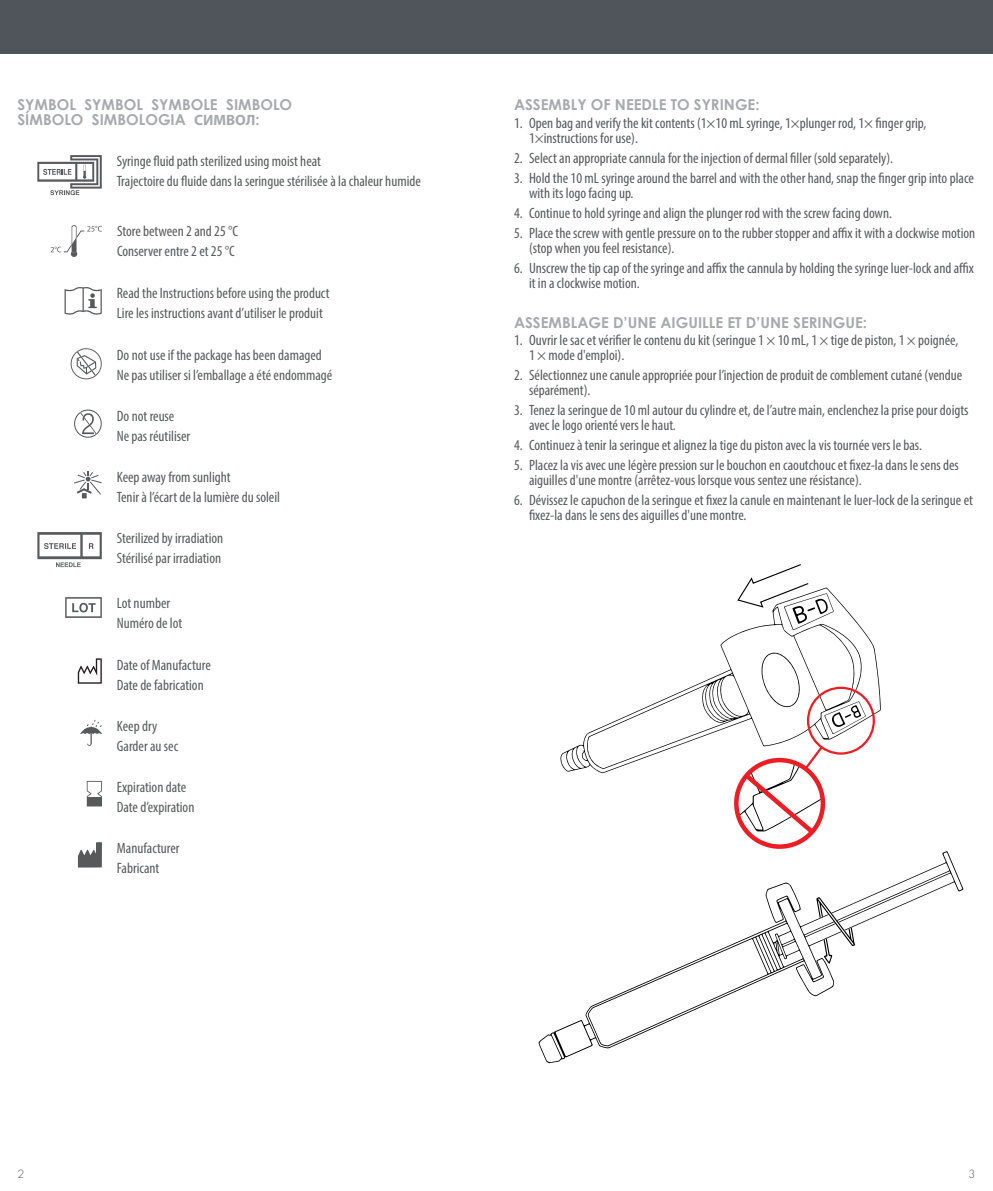
<style>
.page{position:relative;width:993px;height:1191px;background:#fff}
.page>*{position:absolute;margin:0;border:0;box-sizing:border-box;transform-origin:0 0}
.t1{font:condensed 15px/15px "Myriad Pro";color:#58595b}
.t2{font:condensed 15px/20px "Myriad Pro";color:#585a5b}
.t3{font:700 15px/15px "Century Gothic";color:#a7a9ac}
.t4{font:300 12.5px "Futura PT";color:#58595b}
.s1{font-family:"Myriad Pro"}
</style>
<div class="page">
<div style="left:0;top:0;width:992px;height:53px;background:#50555b"></div>
<svg style="left:74px;top:409px;width:28px;height:29px"></svg>
<svg style="left:64px;top:287px;width:38px;height:28px"></svg>
<svg style="left:74px;top:471px;width:28px;height:27px"></svg>
<svg style="left:71px;top:348px;width:31px;height:31px"></svg>
<svg style="left:37px;top:155px;width:65px;height:40px"></svg>
<svg style="left:51px;top:225px;width:51px;height:32px"></svg>
<svg style="left:65px;top:597px;width:37px;height:21px"></svg>
<svg style="left:87px;top:781px;width:15px;height:25px"></svg>
<div style="left:87px;top:797px;width:14px;height:8px;background:#58595b"></div>
<svg style="left:78px;top:842px;width:24px;height:25px"></svg>
<svg style="left:78px;top:658px;width:24px;height:25px"></svg>
<svg style="left:80px;top:720px;width:22px;height:26px"></svg>
<svg style="left:37px;top:532px;width:65px;height:35px"></svg>
<svg style="left:560px;top:594px;width:320px;height:179px"></svg>
<svg style="left:761px;top:652px;width:38px;height:55px"></svg>
<svg style="left:823px;top:701px;width:42px;height:33px"></svg>
<div style="left:806px;top:686px;width:68px;height:68px;border:2px solid #ed1d24;border-radius:50%"></div>
<div style="left:733px;top:758px;width:91px;height:91px;border:5px solid #ed1d24;border-radius:50%"></div>
<svg style="left:736px;top:744px;width:88px;height:94px"></svg>
<svg style="left:736px;top:564px;width:97px;height:66px"></svg>
<svg style="left:538px;top:882px;width:296px;height:181px"></svg>
<svg style="left:816px;top:851px;width:147px;height:113px"></svg>
<p class="t3" style="left:18px;top:97px;width:276px">SYMBOL SYMBOL SYMBOLE SIMBOLO<br>SÍMBOLO SIMBOLOGIA <span class="s1">СИМВОЛ</span>:</p>
<p class="t2" style="left:117px;top:151px;width:305px">Syringe fluid path sterilized using moist heat<br>Trajectoire du fluide dans la seringue stérilisée à la chaleur humide</p>
<p class="t1" style="left:117px;top:221px;width:122px;line-height:20px">Store between 2 and 25 °C<br>Conserver entre 2 et 25 °C</p>
<p class="t2" style="left:117px;top:283px;width:214px">Read the Instructions before using the product<br>Lire les instructions avant d’utiliser le produit</p>
<p class="t2" style="left:117px;top:344px;width:217px">Do not use if the package has been damaged<br>Ne pas utiliser si l’emballage a été endommagé</p>
<p class="t2" style="left:117px;top:405px;width:75px">Do not reuse<br>Ne pas réutiliser</p>
<p class="t1" style="left:117px;top:467px;width:165px;line-height:20px">Keep away from sunlight<br>Tenir à l’écart de la lumière du soleil</p>
<p class="t2" style="left:117px;top:528px;width:108px">Sterilized by irradiation<br>Stérilisé par irradiation</p>
<p class="t2" style="left:117px;top:593px;width:67px">Lot number<br>Numéro de lot</p>
<p class="t1" style="left:117px;top:654px;width:95px;line-height:20px">Date of Manufacture<br>Date de fabrication</p>
<p class="t2" style="left:117px;top:715px;width:63px">Keep dry<br>Garder au sec</p>
<p class="t2" style="left:117px;top:777px;width:79px">Expiration date<br>Date d’expiration</p>
<p class="t1" style="left:117px;top:838px;width:64px;line-height:20px">Manufacturer<br>Fabricant</p>
<p class="t3" style="left:514px;top:97px;width:247px">ASSEMBLY OF NEEDLE TO SYRINGE:</p>
<p class="t1" style="left:529px;top:115px;width:398px;text-indent:-15px">1. Open bag and verify the kit contents (1×10 mL syringe, 1×plunger rod, 1× finger grip,<br>1×instructions for use).</p>
<p class="t1" style="left:514px;top:150px;width:380px">2. Select an appropriate cannula for the injection of dermal filler (sold separately).</p>
<p class="t1" style="left:529px;top:170px;width:446px;text-indent:-15px">3. Hold the 10 mL syringe around the barrel and with the other hand, snap the finger grip into place with its logo facing up.</p>
<p class="t1" style="left:514px;top:205px;width:379px">4. Continue to hold syringe and align the plunger rod with the screw facing down.</p>
<p class="t1" style="left:529px;top:225px;width:447px;text-indent:-15px">5. Place the screw with gentle pressure on to the rubber stopper and affix it with a clockwise motion (stop when you feel resistance).</p>
<p class="t1" style="left:529px;top:260px;width:446px;text-indent:-15px">6. Unscrew the tip cap of the syringe and affix the cannula by holding the syringe luer-lock and affix it in a clockwise motion.</p>
<p class="t3" style="left:514px;top:314px;width:354px">ASSEMBLAGE D’UNE AIGUILLE ET D’UNE SERINGUE:</p>
<p class="t1" style="left:529px;top:333px;width:431px;text-indent:-15px">1. Ouvrir le sac et vérifier le contenu du kit (seringue 1 × 10 mL, 1 × tige de piston, 1 × poignée,<br>1 × mode d'emploi).</p>
<p class="t1" style="left:529px;top:368px;width:434px;text-indent:-15px">2. Sélectionnez une canule appropriée pour l’injection de produit de comblement cutané (vendue séparément).</p>
<p class="t1" style="left:529px;top:403px;width:441px;text-indent:-15px">3. Tenez la seringue de 10 ml autour du cylindre et, de l’autre main, enclenchez la prise pour doigts avec le logo orienté vers le haut.</p>
<p class="t1" style="left:514px;top:438px;width:409px">4. Continuez à tenir la seringue et alignez la tige du piston avec la vis tournée vers le bas.</p>
<p class="t1" style="left:529px;top:458px;width:431px;text-indent:-15px">5. Placez la vis avec une légère pression sur le bouchon en caoutchouc et fixez-la dans le sens des aiguilles d'une montre (arrêtez-vous lorsque vous sentez une résistance).</p>
<p class="t1" style="left:529px;top:492px;width:445px;text-indent:-15px">6. Dévissez le capuchon de la seringue et fixez la canule en maintenant le luer-lock de la seringue et fixez-la dans le sens des aiguilles d'une montre.</p>
<p class="t4" style="left:18px;top:1167px;width:8px">2</p>
<p class="t4" style="left:968px;top:1167px;width:8px">3</p>
</div>
